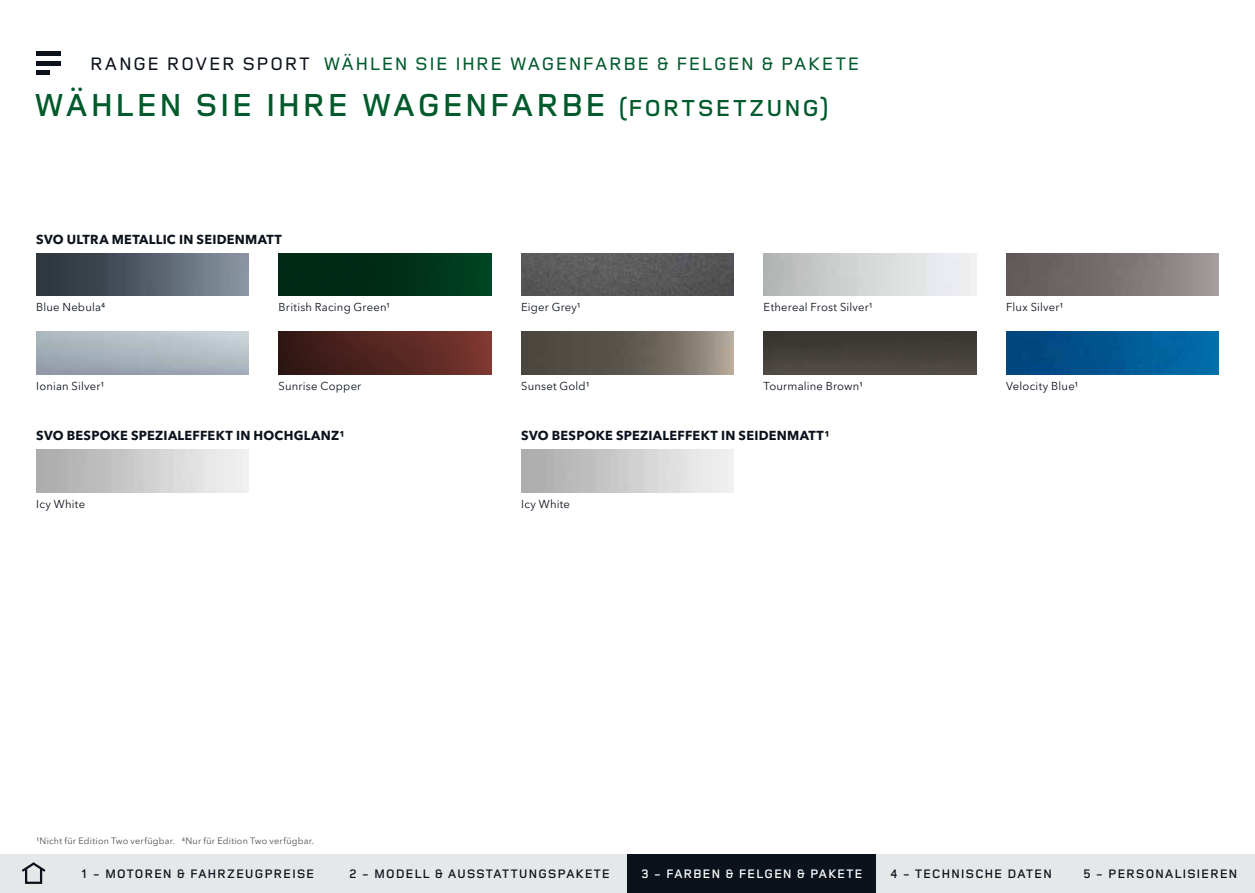
<style>
.page{position:relative;width:1255px;height:893px;background:#fff}
.page>*{position:absolute;margin:0;border:0;box-sizing:border-box;transform-origin:0 0}
.t1{font:600 33px "Land Rover Wide";letter-spacing:-.005em;color:#005a2b}
.t2{font:500 18.75px "Land Rover Wide";color:#005a2b}
.t3{font:700 12.75px "Avenir Next W1 G";letter-spacing:.02em;color:#0c121c}
.t4{font:600 12.75px "Land Rover Wide";color:#0c121c}
.t5{font:600 12.75px "Land Rover Wide";color:#fff}
.t6{font:11.25px "Avenir Next W1 G";letter-spacing:.015em;color:#0c121c}
.t7{font:9px "Avenir Next W1 G";letter-spacing:.025em;color:#4a4f54}
.s1{color:#0c121c}
.s2{font-size:24px}
</style>
<div class="page">
<svg style="left:36px;top:55px;width:24px;height:16px"></svg>
<hr style="left:36px;top:51px;width:24px;height:4px;background:#0c121c">
<hr style="left:36px;top:61px;width:24px;height:4px;background:#0c121c">
<hr style="left:36px;top:71px;width:14px;height:4px;background:#0c121c">
<div style="left:0;top:855px;width:64px;height:38px;background:#e4e8e8"></div>
<svg style="left:21px;top:862px;width:25px;height:11px"></svg>
<div style="left:25px;top:867px;width:17px;height:17px;border:2px solid #0c121c"></div>
<div style="left:64px;top:855px;width:268px;height:38px;background:#e4e8e8"></div>
<div style="left:876px;top:855px;width:189px;height:38px;background:#e4e8e8"></div>
<div style="left:1065px;top:855px;width:189px;height:38px;background:#e4e8e8"></div>
<div style="left:332px;top:855px;width:295px;height:38px;background:#e4e8e8"></div>
<div style="left:627px;top:855px;width:249px;height:38px;background:#0c121c"></div>
<img style="left:279px;top:253px;width:212px;height:43px">
<img style="left:279px;top:332px;width:212px;height:42px">
<img style="left:1006px;top:332px;width:212px;height:42px">
<img style="left:36px;top:253px;width:213px;height:43px">
<img style="left:763px;top:332px;width:213px;height:42px">
<img style="left:1006px;top:253px;width:212px;height:43px">
<img style="left:521px;top:332px;width:212px;height:42px">
<img style="left:521px;top:253px;width:212px;height:43px">
<h2 class="t2" style="left:89px;top:50px;width:772px"><span class="s1">RANGE ROVER SPORT</span> WÄHLEN SIE IHRE WAGENFARBE &amp; FELGEN &amp; PAKETE</h2>
<h1 class="t1" style="left:33px;top:82px;width:797px">WÄHLEN SIE IHRE WAGENFARBE <span class="s2">(FORTSETZUNG)</span></h1>
<p class="t3" style="left:36px;top:229px;width:247px">SVO ULTRA METALLIC IN SEIDENMATT</p>
<p class="t6" style="left:36px;top:299px;width:71px">Blue Nebula4</p>
<p class="t6" style="left:521px;top:299px;width:61px">Eiger Grey1</p>
<p class="t6" style="left:279px;top:299px;width:113px">British Racing Green1</p>
<p class="t6" style="left:763px;top:299px;width:111px">Ethereal Frost Silver1</p>
<p class="t6" style="left:1006px;top:299px;width:59px">Flux Silver1</p>
<p class="t6" style="left:36px;top:377px;width:70px">Ionian Silver1</p>
<p class="t6" style="left:279px;top:377px;width:84px">Sunrise Copper</p>
<p class="t6" style="left:521px;top:377px;width:70px">Sunset Gold1</p>
<p class="t6" style="left:763px;top:377px;width:101px">Tourmaline Brown1</p>
<p class="t3" style="left:36px;top:426px;width:310px">SVO BESPOKE SPEZIALEFFEKT IN HOCHGLANZ1</p>
<p class="t3" style="left:521px;top:426px;width:310px">SVO BESPOKE SPEZIALEFFEKT IN SEIDENMATT1</p>
<p class="t6" style="left:36px;top:495px;width:50px">Icy White</p>
<p class="t6" style="left:521px;top:495px;width:50px">Icy White</p>
<p class="t7" style="left:36px;top:834px;width:279px">1Nicht für Edition Two verfügbar. 4Nur für Edition Two verfügbar.</p>
<p class="t6" style="left:1006px;top:377px;width:74px">Velocity Blue1</p>
<p class="t4" style="left:81px;top:865px;width:235px">1 - MOTOREN &amp; FAHRZEUGPREISE</p>
<p class="t4" style="left:349px;top:865px;width:263px">2 - MODELL &amp; AUSSTATTUNGSPAKETE</p>
<p class="t5" style="left:640px;top:865px;width:224px">3 - FARBEN &amp; FELGEN &amp; PAKETE</p>
<p class="t4" style="left:889px;top:865px;width:164px">4 - TECHNISCHE DATEN</p>
<p class="t4" style="left:1082px;top:865px;width:156px">5 - PERSONALISIEREN</p>
</div>
